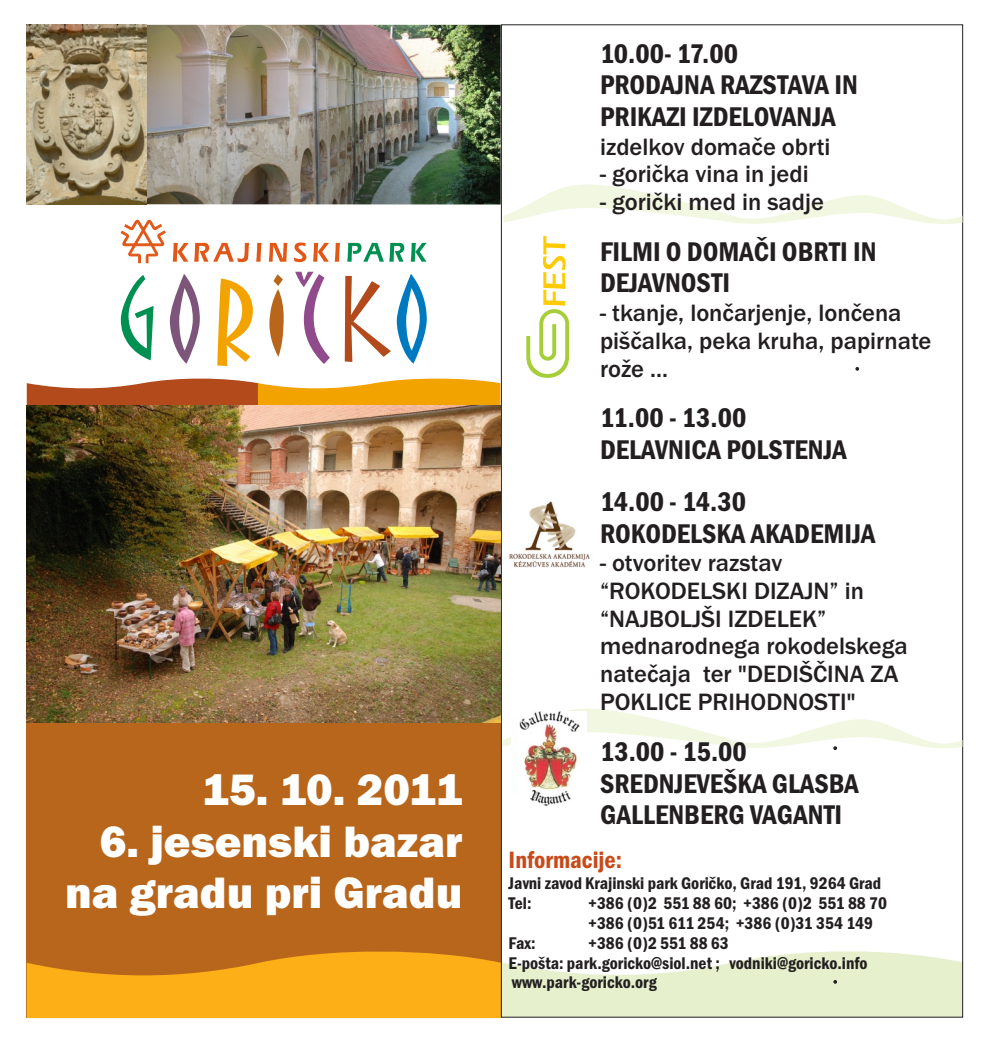
<style>
.page{position:relative;width:993px;height:1042px;background:#fff}
.page>*{position:absolute;margin:0;border:0;box-sizing:border-box;transform-origin:0 0}
.t1{font:800 45.5px/51.6px "Franklin Gothic";color:#fff;text-align:right}
.t2{font:600 condensed 28px/31.7px "Franklin Gothic";color:#231f20}
.t3{font:500 24.5px/27.8px "Franklin Gothic";color:#231f20}
.t4{font:600 condensed 24.5px "Franklin Gothic";color:#c74b1a}
.t5{font:600 condensed 17.5px/19.8px "Franklin Gothic";color:#231f20}
</style>
<div class="page">
<img style="left:27px;top:25px;width:473px;height:159px">
<div style="left:27px;top:721px;width:474px;height:296px;background:#b8661c"></div>
<svg style="left:27px;top:947px;width:935px;height:71px"></svg>
<svg style="left:503px;top:708px;width:459px;height:42px"></svg>
<img style="left:509px;top:501px;width:81px;height:67px">
<img style="left:27px;top:406px;width:473px;height:316px">
<svg style="left:27px;top:184px;width:935px;height:222px"></svg>
<img style="left:511px;top:711px;width:75px;height:94px">
<h1 class="t1" style="left:202px;top:767px;width:261px">15. 10. 2011</h1>
<h1 class="t1" style="left:65px;top:819px;width:398px">6. jesenski bazar na gradu pri Gradu</h1>
<p class="t2" style="left:600px;top:40px;width:259px">10.00- 17.00<br>PRODAJNA RAZSTAVA IN<br>PRIKAZI IZDELOVANJA</p>
<p class="t3" style="left:600px;top:134px;width:232px">izdelkov domače obrti</p>
<p class="t3" style="left:600px;top:162px;width:210px">- gorička vina in jedi</p>
<p class="t3" style="left:600px;top:190px;width:225px">- gorički med in sadje</p>
<p class="t2" style="left:600px;top:238px;width:278px">FILMI O DOMAČI OBRTI IN<br>DEJAVNOSTI</p>
<p class="t3" style="left:600px;top:301px;width:332px">- tkanje, lončarjenje, lončena piščalka, peka kruha, papirnate rože ...</p>
<p class="t2" style="left:600px;top:404px;width:248px">11.00 - 13.00<br>DELAVNICA POLSTENJA</p>
<p class="t2" style="left:600px;top:488px;width:277px">14.00 - 14.30<br>ROKODELSKA AKADEMIJA</p>
<p class="t3" style="left:600px;top:551px;width:309px">- otvoritev razstav “ROKODELSKI DIZAJN” in “NAJBOLJŠI IZDELEK” mednarodnega rokodelskega natečaja ter "DEDIŠČINA ZA<br>POKLICE PRIHODNOSTI"</p>
<p class="t2" style="left:600px;top:738px;width:260px">13.00 - 15.00<br>SREDNJEVEŠKA GLASBA<br>GALLENBERG VAGANTI</p>
<p class="t4" style="left:508px;top:851px;width:115px">Informacije:</p>
<p class="t5" style="left:508px;top:875px;width:374px">Javni zavod Krajinski park Goričko, Grad 191, 9264 Grad<br>Tel:</p>
<p class="t5" style="left:588px;top:895px;width:300px">+386 (0)2 551 88 60; +386 (0)2 551 88 70 +386 (0)51 611 254; +386 (0)31 354 149</p>
<p class="t5" style="left:508px;top:934px;width:360px;text-indent:79px">+386 (0)2 551 88 63<br>E-pošta: park.goricko@siol.net ; vodniki@goricko.info www.park-goricko.org</p>
<p class="t5" style="left:508px;top:934px;width:28px">Fax:</p>
</div>
